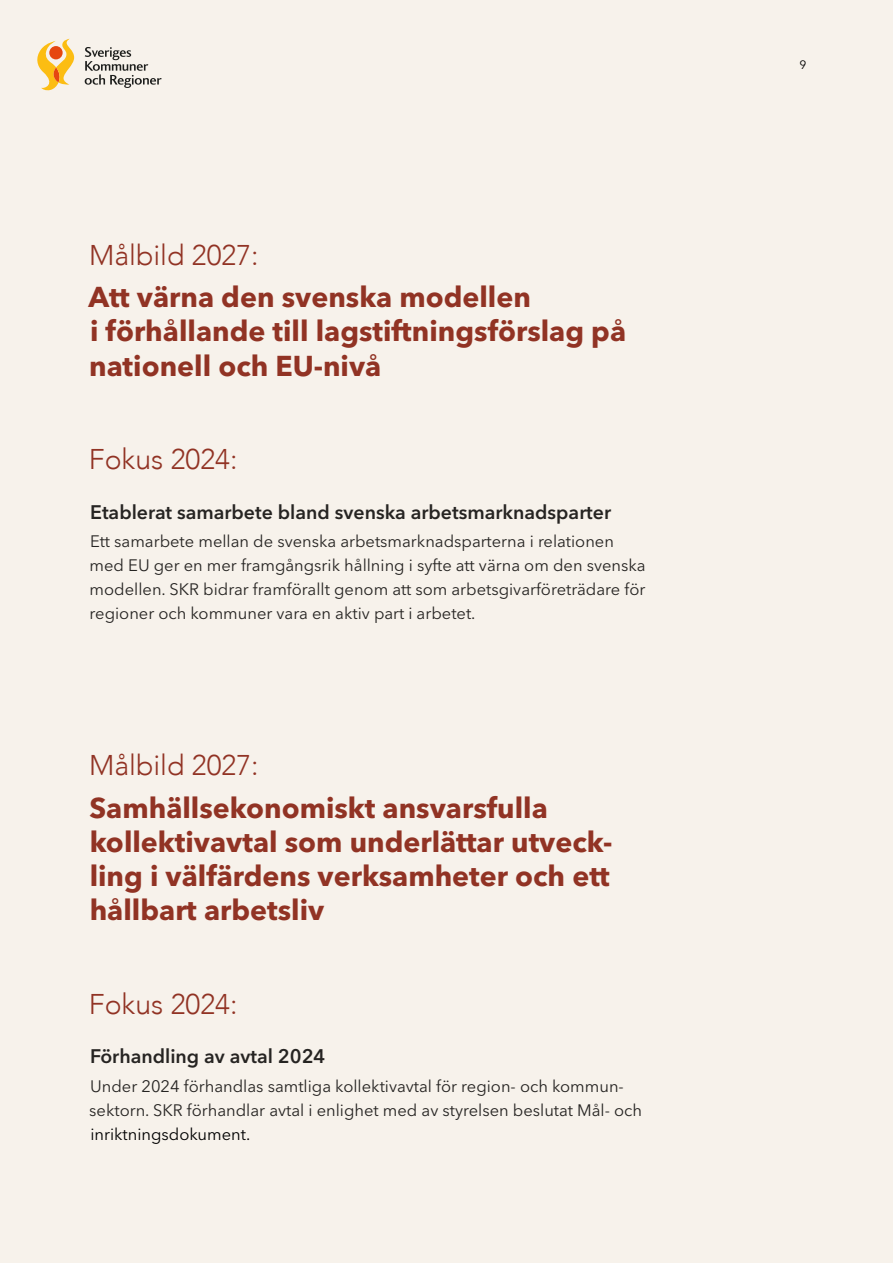
<style>
.page{position:relative;width:893px;height:1263px;background:#f7f2eb}
.page>*{position:absolute;margin:0;border:0;box-sizing:border-box;transform-origin:0 0}
.t1{font:700 28.5px/34.2px "Avenir Next LT Pro";color:#913324}
.t2{font:300 28.5px "Avenir";color:#913324}
.t3{font:600 19.5px "Avenir Next LT Pro";color:#262422}
.Brödtext{font:16.5px/24px "Avenir Next LT Pro";color:#262422}
.t4{font:12px "Avenir Next LT Pro";color:#000}
.s1{color:#000}
</style>
<div class="page">
<svg style="left:37px;top:39px;width:37px;height:51px"></svg>
<svg style="left:85px;top:47px;width:77px;height:41px"></svg>
<h2 class="t2" style="left:89px;top:238px;width:171px">Målbild 2027:</h2>
<p class="t1" style="left:88px;top:280px;width:539px">Att värna den svenska modellen<br>i förhållande till lagstiftningsförslag på nationell och EU-nivå</p>
<h2 class="t2" style="left:89px;top:443px;width:150px">Fokus 2024:</h2>
<h3 class="t3" style="left:90px;top:500px;width:523px">Etablerat samarbete bland svenska arbetsmarknadsparter</h3>
<p class="Brödtext" style="left:90px;top:529px;width:557px">Ett samarbete mellan de svenska arbetsmarknadsparterna i relationen med EU ger en mer framgångsrik hållning i syfte att värna om den svenska modellen. SKR bidrar framförallt genom att som arbetsgivarföreträdare för regioner och kommuner vara en aktiv part i arbetet.</p>
<h2 class="t2" style="left:89px;top:748px;width:171px">Målbild 2027:</h2>
<p class="t1" style="left:89px;top:790px;width:524px">Samhällsekonomiskt ansvarsfulla kollektivavtal som underlättar utveck&shy;ling i välfärdens verksamheter och ett hållbart arbetsliv</p>
<h2 class="t2" style="left:89px;top:987px;width:150px">Fokus 2024:</h2>
<h3 class="t3" style="left:90px;top:1045px;width:237px">Förhandling av avtal 2024</h3>
<p class="Brödtext" style="left:89px;top:1074px;width:554px">Under 2024 förhandlas samtliga kollektivavtal för region- och kommun&shy;sektorn. SKR förhandlar avtal i enlighet med av styrelsen beslutat Mål- och <span class="s1">inriktningsdokument.</span></p>
<p class="t4" style="left:799px;top:57px;width:8px">9</p>
</div>
